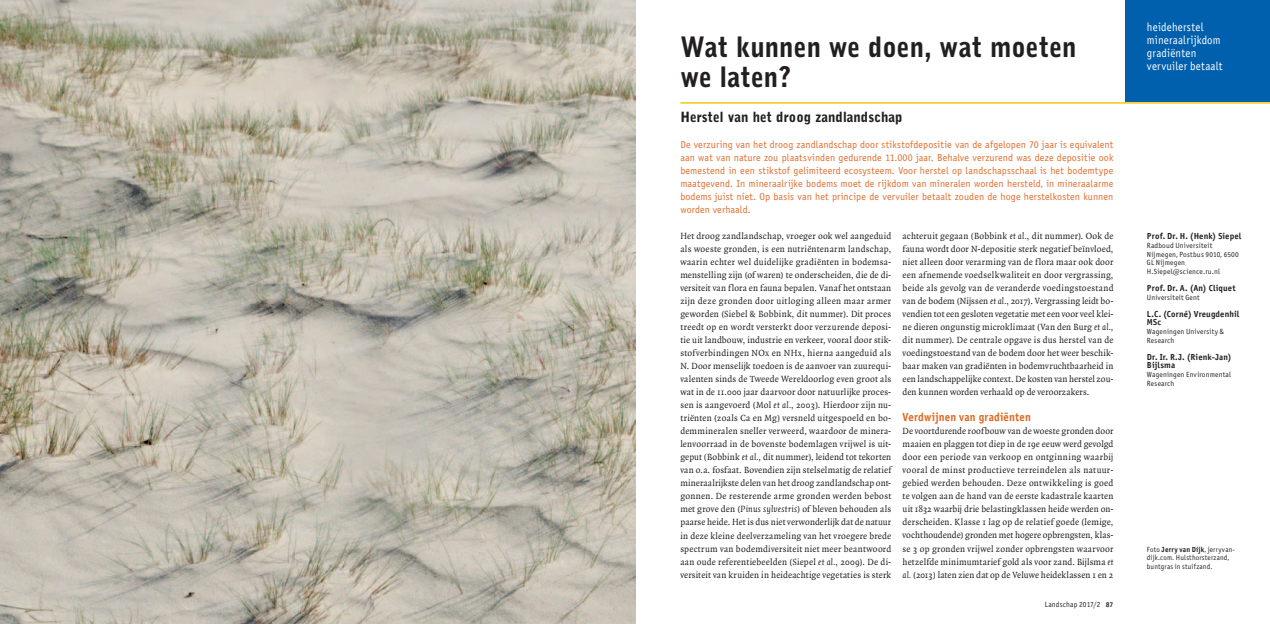
<style>
.page{position:relative;width:1270px;height:624px;background:#fff}
.page>*{position:absolute;margin:0;border:0;box-sizing:border-box;transform-origin:0 0}
.t1{font:900 28px/30px "Bell Gothic";letter-spacing:.01em;color:#231f20;scale:.92 1}
.t2{font:900 14px "Bell Gothic";letter-spacing:.005em;color:#231f20;scale:.95 1}
.t3{font:11.8px/13px "Officina Sans ITC";letter-spacing:.015em;color:#fff;scale:.92 1}
.t4{font:11.8px "Officina Sans Bold ITC";letter-spacing:.02em;color:#dd661e;scale:.92 1}
.t5{font:10.2px/13px "Officina Sans ITC";letter-spacing:.01em;color:#df6d2d;text-align:justify}
.t6{font:9.6px/13px "Quadraat OT";letter-spacing:.01em;color:#231f20;text-align:justify;scale:.96 1}
.t7{font:8.8px/8.6px "Officina Sans Bold ITC";letter-spacing:.015em;color:#231f20}
.t8{font:7.7px "Officina Sans ITC";letter-spacing:.015em;color:#231f20;scale:.96 1}
.t9{font:7.5px/8.6px "Officina Sans ITC";letter-spacing:.02em;color:#231f20}
.t10{font:7.4px/8.6px "Officina Sans ITC";letter-spacing:.025em;color:#231f20;scale:.95 1}
.s1{font-style:italic}
.s2{font-style:italic;font-size:9.7px}
.s3{font-family:"Officina Sans Bold ITC";font-size:7px}
.s4{font-family:"Officina Sans Bold ITC"}
</style>
<div class="page">
<div style="left:1125px;top:0;width:145px;height:102px;background:#0060ae"></div>
<hr style="left:680px;top:102px;width:590px;height:2px;background:#f3c106">
<img style="left:0;top:0;width:635px;height:624px">
<h1 class="t1" style="left:680px;top:32px;width:432px">Wat kunnen we doen, wat moeten we laten?</h1>
<h2 class="t2" style="left:680px;top:109px;width:236px">Herstel van het droog zandlandschap</h2>
<p class="t5" style="left:680px;top:138px;width:435px">De verzuring van het droog zandlandschap door stikstofdepositie van de afgelopen 70 jaar is equivalent aan wat van nature zou plaatsvinden gedurende 11.000 jaar. Behalve verzurend was deze depositie ook bemestend in een stikstof gelimiteerd ecosysteem. Voor herstel op landschapsschaal is het bodemtype maatgevend. In mineraalrijke bodems moet de rijkdom van mineralen worden hersteld, in mineraalarme bodems juist niet. Op basis van het principe de vervuiler betaalt zouden de hoge herstelkosten kunnen worden verhaald.</p>
<p class="t6" style="left:680px;top:230px;width:221px">Het droog zandlandschap, vroeger ook wel aangeduid als woeste gronden, is een nutriëntenarm landschap, waarin echter wel duidelijke gradiënten in bodemsa&shy;menstelling zijn (of waren) te onderscheiden, die de di&shy;versiteit van flora en fauna bepalen. Vanaf het ontstaan zijn deze gronden door uitloging alleen maar armer geworden (Siebel &amp; Bobbink, dit nummer). Dit proces treedt op en wordt versterkt door verzurende deposi&shy;tie uit landbouw, industrie en verkeer, vooral door stik&shy;stofverbindingen NOx en NHx, hierna aangeduid als N. Door menselijk toedoen is de aanvoer van zuurequi&shy;valenten sinds de Tweede Wereldoorlog even groot als wat in de 11.000 jaar daarvoor door natuurlijke proces&shy;sen is aangevoerd (Mol <span class="s1">et al.</span>, 2003). Hierdoor zijn nu&shy;triënten (zoals Ca en Mg) versneld uitgespoeld en bo&shy;demmineralen sneller verweerd, waardoor de minera&shy;lenvoorraad in de bovenste bodemlagen vrijwel is uit&shy;geput (Bobbink <span class="s1">et al.</span>, dit nummer), leidend tot tekorten van o.a. fosfaat. Bovendien zijn stelselmatig de relatief mineraalrijkste delen van het droog zandlandschap ont&shy;gonnen. De resterende arme gronden werden bebost met grove den (<span class="s2">Pinus sylvestris</span>) of bleven behouden als paarse heide. Het is dus niet verwonderlijk dat de natuur in deze kleine deelverzameling van het vroegere brede spectrum van bodemdiversiteit niet meer beantwoord aan oude referentiebeelden (Siepel <span class="s1">et al.</span>, 2009). De di&shy;versiteit van kruiden in heideachtige vegetaties is sterk</p>
<p class="t6" style="left:903px;top:230px;width:221px">achteruit gegaan (Bobbink <span class="s1">et al.</span>, dit nummer). Ook de fauna wordt door N-depositie sterk negatief beïnvloed, niet alleen door verarming van de flora maar ook door een afnemende voedselkwaliteit en door vergrassing, beide als gevolg van de veranderde voedingstoestand van de bodem (Nijssen <span class="s1">et al.</span>, 2017). Vergrassing leidt bo&shy;vendien tot een gesloten vegetatie met een voor veel klei&shy;ne dieren ongunstig microklimaat (Van den Burg <span class="s1">et al.</span>, dit nummer). De centrale opgave is dus herstel van de voedingstoestand van de bodem door het weer beschik&shy;baar maken van gradiënten in bodemvruchtbaarheid in een landschappelijke context. De kosten van herstel zou&shy;den kunnen worden verhaald op de veroorzakers.</p>
<p class="t4" style="left:903px;top:410px;width:141px">Verdwijnen van gradiënten</p>
<p class="t6" style="left:903px;top:425px;width:221px">De voortdurende roofbouw van de woeste gronden door maaien en plaggen tot diep in de 19e eeuw werd gevolgd door een periode van verkoop en ontginning waarbij vooral de minst productieve terreindelen als natuur&shy;gebied werden behouden. Deze ontwikkeling is goed te volgen aan de hand van de eerste kadastrale kaarten uit 1832 waarbij drie belastingklassen heide werden on&shy;derscheiden. Klasse 1 lag op de relatief goede (lemige, vochthoudende) gronden met hogere opbrengsten, klas&shy;se 3 op gronden vrijwel zonder opbrengsten waarvoor hetzelfde minimumtarief gold als voor zand. Bijlsma <span class="s1">et al.</span> (2013) laten zien dat op de Veluwe heideklassen 1 en 2</p>
<p class="t8" style="left:1045px;top:599px;width:73px">Landschap 2017/2 <span class="s3">87</span></p>
<p class="t3" style="left:1147px;top:21px;width:84px">heideherstel mineraalrijkdom gradiënten vervuiler betaalt</p>
<p class="t7" style="left:1147px;top:232px;width:96px">Prof. Dr. H. (Henk) Siepel</p>
<p class="t9" style="left:1147px;top:241px;width:93px">Radboud Universiteit<br>Nijmegen, Postbus 9010, 6500<br>GL Nijmegen<br>H.Siepel@science.ru.nl</p>
<p class="t7" style="left:1147px;top:283px;width:90px">Prof. Dr. A. (An) Cliquet</p>
<p class="t9" style="left:1147px;top:293px;width:54px">Universiteit Gent</p>
<p class="t7" style="left:1147px;top:309px;width:94px">L.C. (Corné) Vreugdenhil<br>MSc</p>
<p class="t9" style="left:1147px;top:327px;width:79px">Wageningen University &amp;<br>Research</p>
<p class="t7" style="left:1147px;top:352px;width:86px">Dr. Ir. R.J. (Rienk-Jan)<br>Bijlsma</p>
<p class="t9" style="left:1147px;top:370px;width:86px">Wageningen Environmental<br>Research</p>
<p class="t10" style="left:1147px;top:544px;width:94px">Foto <span class="s4">Jerry van Dijk</span>, jerryvan&shy;dijk.com. Hulsthorsterzand, buntgras in stuifzand.</p>
</div>
